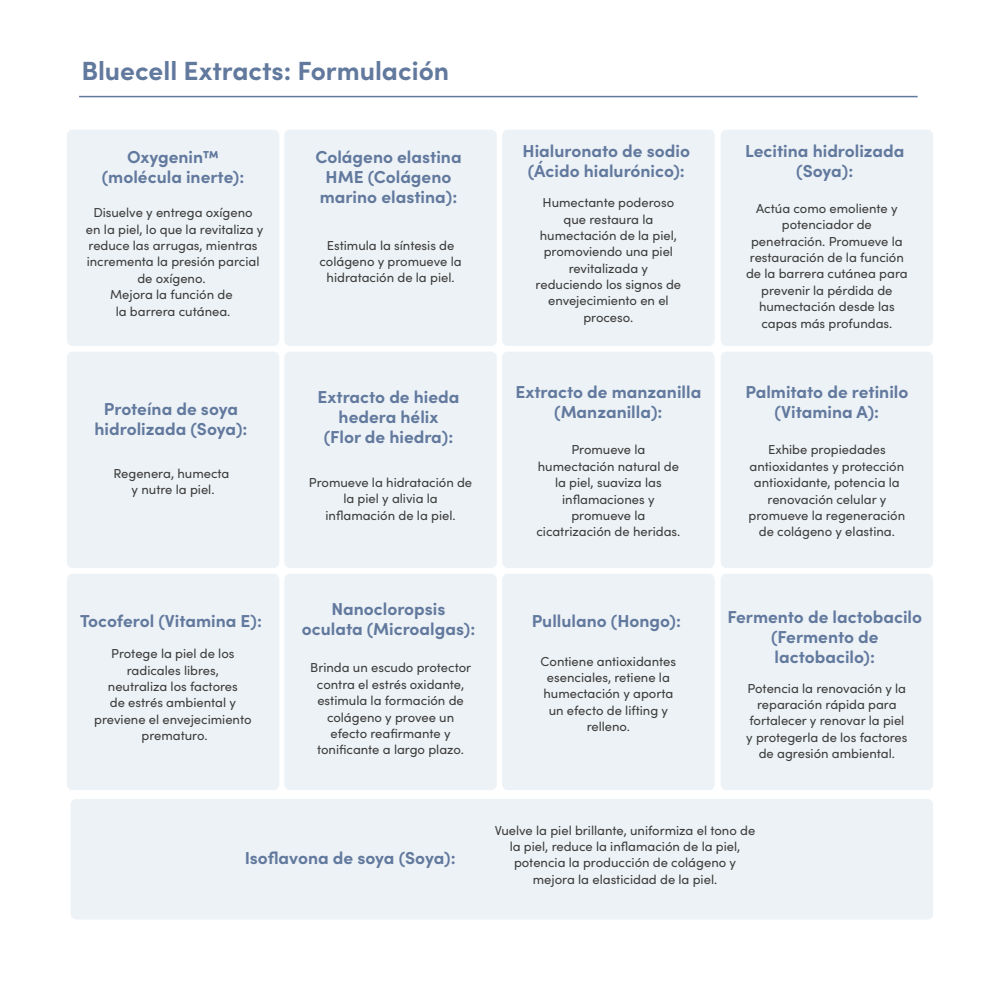
<style>
.page{position:relative;width:1000px;height:1000px;background:#fff}
.page>*{position:absolute;margin:0;border:0;box-sizing:border-box;transform-origin:0 0}
.t1{font:700 26.35px "Sofia Pro";color:#62799e}
.t2{font:700 17.35px/20px "Sofia Pro";color:#62799e;text-align:center}
.t3{font:13px/16.4px "Sofia Pro";color:#3c3c3b;text-align:center}
</style>
<div class="page">
<div style="left:71px;top:799px;width:862px;height:121px;background:#edf2f6;border-radius:6px"></div>
<hr style="left:79px;top:96px;width:839px;height:1px;background:#62799e">
<div style="left:67px;top:130px;width:212px;height:216px;background:#edf2f6;border-radius:6px"></div>
<div style="left:67px;top:352px;width:212px;height:216px;background:#edf2f6;border-radius:6px"></div>
<div style="left:284px;top:352px;width:213px;height:216px;background:#edf2f6;border-radius:6px"></div>
<div style="left:502px;top:352px;width:213px;height:216px;background:#edf2f6;border-radius:6px"></div>
<div style="left:721px;top:352px;width:212px;height:216px;background:#edf2f6;border-radius:6px"></div>
<div style="left:67px;top:574px;width:212px;height:216px;background:#edf2f6;border-radius:6px"></div>
<div style="left:284px;top:574px;width:213px;height:216px;background:#edf2f6;border-radius:6px"></div>
<div style="left:502px;top:574px;width:213px;height:216px;background:#edf2f6;border-radius:6px"></div>
<div style="left:721px;top:574px;width:212px;height:216px;background:#edf2f6;border-radius:6px"></div>
<div style="left:284px;top:130px;width:213px;height:216px;background:#edf2f6;border-radius:6px"></div>
<div style="left:502px;top:130px;width:213px;height:216px;background:#edf2f6;border-radius:6px"></div>
<div style="left:721px;top:130px;width:212px;height:216px;background:#edf2f6;border-radius:6px"></div>
<h1 class="t1" style="left:81px;top:50px;width:369px">Bluecell Extracts: Formulación</h1>
<h2 class="t2" style="left:102px;top:146px;width:144px">Oxygenin™ (molécula inerte):</h2>
<p class="t3" style="left:86px;top:204px;width:179px">Disuelve y entrega oxígeno<br>en la piel, lo que la revitaliza y reduce las arrugas, mientras incrementa la presión parcial de oxígeno.<br>Mejora la función de<br>la barrera cutánea.</p>
<h2 class="t2" style="left:95px;top:398px;width:154px">Proteína de soya hidrolizada (Soya):</h2>
<p class="t3" style="left:113px;top:464px;width:118px">Regenera, humecta y nutre la piel.</p>
<h2 class="t2" style="left:80px;top:610px;width:183px">Tocoferol (Vitamina E):</h2>
<p class="t3" style="left:94px;top:645px;width:159px">Protege la piel de los radicales libres,<br>neutraliza los factores<br>de estrés ambiental y previene el envejecimiento prematuro.</p>
<h2 class="t2" style="left:315px;top:146px;width:148px">Colágeno elastina<br>HME (Colágeno marino elastina):</h2>
<h2 class="t2" style="left:523px;top:139px;width:169px;text-align:left">Hialuronato de sodio (Ácido hialurónico):</h2>
<p class="t3" style="left:320px;top:236px;width:144px">Estimula la síntesis de colágeno y promueve la hidratación de la piel.</p>
<p class="t3" style="left:536px;top:194px;width:147px">Humectante poderoso que restaura la humectación de la piel, promoviendo una piel revitalizada y reduciendo los signos de envejecimiento en el proceso.</p>
<h2 class="t2" style="left:318px;top:385px;width:144px">Extracto de hieda hedera hélix<br>(Flor de hiedra):</h2>
<h2 class="t2" style="left:515px;top:381px;width:187px">Extracto de manzanilla (Manzanilla):</h2>
<p class="t3" style="left:309px;top:473px;width:165px">Promueve la hidratación de la piel y alivia la inflamación de la piel.</p>
<p class="t3" style="left:536px;top:441px;width:146px">Promueve la humectación natural de la piel, suaviza las inflamaciones y promueve la cicatrización de heridas.</p>
<h2 class="t2" style="left:302px;top:597px;width:175px">Nanocloropsis oculata (Microalgas):</h2>
<h2 class="t2" style="left:532px;top:610px;width:151px">Pullulano (Hongo):</h2>
<p class="t3" style="left:310px;top:659px;width:162px">Brinda un escudo protector contra el estrés oxidante, estimula la formación de colágeno y provee un efecto reafirmante y tonificante a largo plazo.</p>
<p class="t3" style="left:541px;top:652px;width:137px">Contiene antioxidantes esenciales, retiene la humectación y aporta un efecto de lifting y relleno.</p>
<h2 class="t2" style="left:745px;top:139px;width:161px">Lecitina hidrolizada (Soya):</h2>
<p class="t3" style="left:746px;top:200px;width:163px">Actúa como emoliente y potenciador de penetración. Promueve la restauración de la función de la barrera cutánea para prevenir la pérdida de humectación desde las capas más profundas.</p>
<h2 class="t2" style="left:745px;top:381px;width:165px">Palmitato de retinilo (Vitamina A):</h2>
<p class="t3" style="left:749px;top:441px;width:158px">Exhibe propiedades antioxidantes y protección antioxidante, potencia la renovación celular y promueve la regeneración de colágeno y elastina.</p>
<h2 class="t2" style="left:728px;top:605px;width:196px">Fermento de lactobacilo (Fermento de lactobacilo):</h2>
<p class="t3" style="left:746px;top:679px;width:163px">Potencia la renovación y la reparación rápida para fortalecer y renovar la piel y protegerla de los factores de agresión ambiental.</p>
<h2 class="t2" style="left:245px;top:847px;width:212px">Isoflavona de soya (Soya):</h2>
<p class="t3" style="left:495px;top:821px;width:262px">Vuelve la piel brillante, uniformiza el tono de la piel, reduce la inflamación de la piel, potencia la producción de colágeno y mejora la elasticidad de la piel.</p>
</div>
